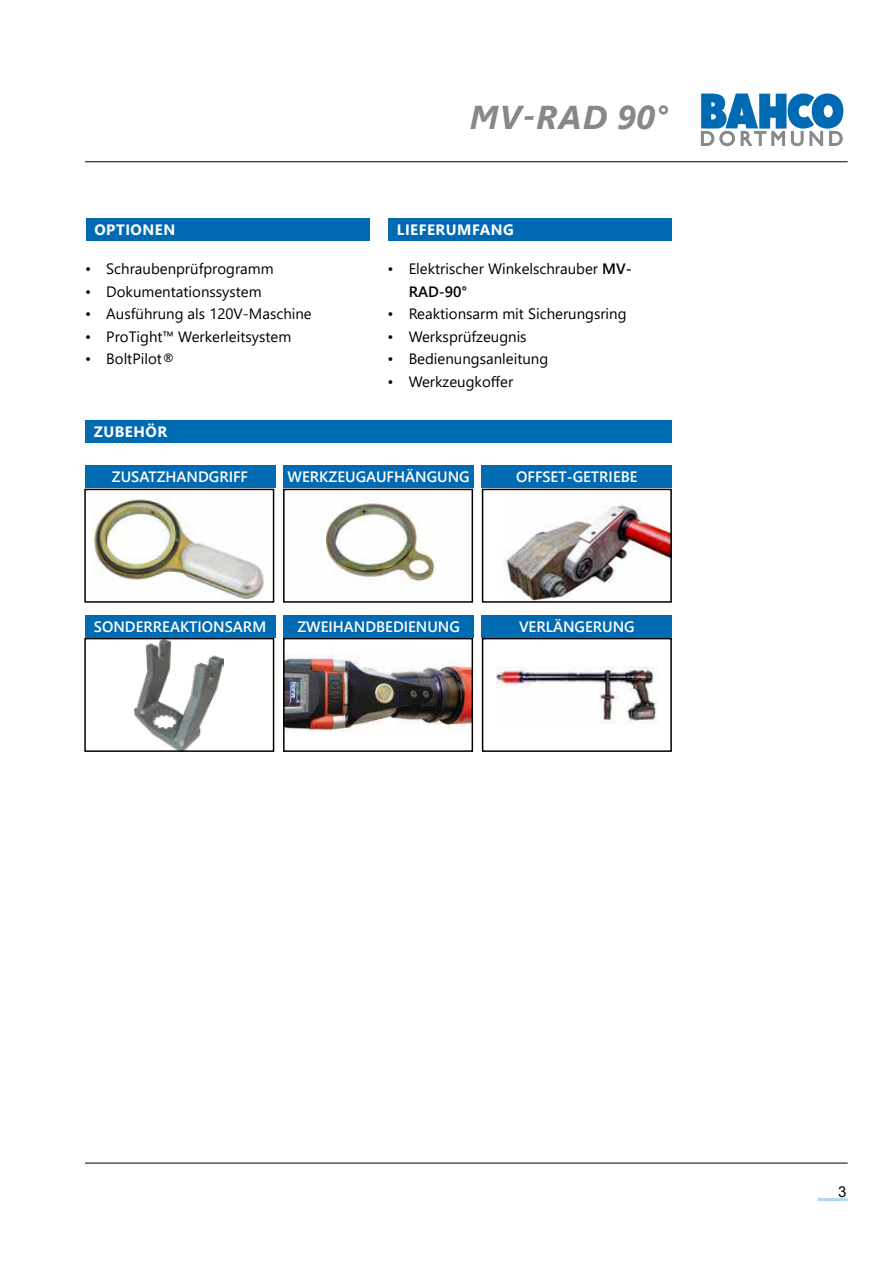
<style>
.page{position:relative;width:893px;height:1263px;background:#fff}
.page>*{position:absolute;margin:0;border:0;box-sizing:border-box;transform-origin:0 0}
.t1{font:italic 700 33px "Segoe UI";letter-spacing:.035em;color:#87888a}
.t2{font:15px/22.5px "Segoe UI";color:#000}
.t3{font:600 15px "Segoe UI";color:#fff}
.t4{font:700 15px "Segoe UI";letter-spacing:.035em;color:#fff}
.t5{font:15px "Arial";color:#000}
.s1{font-weight:600}
</style>
<div class="page">
<hr style="left:85px;top:162px;width:763px;height:1px;background:#000">
<hr style="left:818px;top:1198px;width:30px;height:3px;background:#add7ed">
<hr style="left:85px;top:1163px;width:763px;height:1px;background:#000">
<svg style="left:700px;top:93px;width:143px;height:54px"></svg>
<div style="left:86px;top:218px;width:283px;height:23px;background:#006ab3"></div>
<div style="left:388px;top:218px;width:284px;height:23px;background:#006ab3"></div>
<div style="left:85px;top:421px;width:587px;height:22px;background:#006ab3"></div>
<img style="left:92px;top:499px;width:172px;height:101px">
<div style="left:84px;top:489px;width:190px;height:114px;border:2px solid #000"></div>
<img style="left:325px;top:503px;width:112px;height:80px">
<div style="left:283px;top:489px;width:190px;height:114px;border:2px solid #000"></div>
<img style="left:504px;top:505px;width:165px;height:95px">
<div style="left:482px;top:489px;width:190px;height:114px;border:2px solid #000"></div>
<div style="left:85px;top:466px;width:190px;height:22px;background:#006ab3"></div>
<div style="left:284px;top:466px;width:190px;height:22px;background:#006ab3"></div>
<div style="left:482px;top:466px;width:190px;height:22px;background:#006ab3"></div>
<img style="left:135px;top:641px;width:89px;height:108px">
<div style="left:84px;top:638px;width:190px;height:114px;border:2px solid #000"></div>
<img style="left:286px;top:655px;width:184px;height:76px">
<div style="left:283px;top:638px;width:190px;height:114px;border:2px solid #000"></div>
<img style="left:496px;top:666px;width:162px;height:57px">
<div style="left:482px;top:638px;width:190px;height:114px;border:2px solid #000"></div>
<div style="left:85px;top:615px;width:190px;height:22px;background:#006ab3"></div>
<div style="left:284px;top:615px;width:190px;height:22px;background:#006ab3"></div>
<div style="left:482px;top:615px;width:190px;height:22px;background:#006ab3"></div>
<h1 class="t1" style="left:470px;top:86px;width:200px">MV-RAD 90°</h1>
<p class="t4" style="left:94px;top:215px;width:82px">OPTIONEN</p>
<p class="t4" style="left:397px;top:215px;width:119px">LIEFERUMFANG</p>
<p class="t2" style="left:85px;top:256px;width:190px">• Schraubenprüfprogramm</p>
<p class="t2" style="left:85px;top:279px;width:178px">• Dokumentationssystem</p>
<p class="t2" style="left:85px;top:301px;width:228px">• Ausführung als 120V-Maschine</p>
<p class="t2" style="left:85px;top:324px;width:208px">• ProTight™ Werkerleitsystem</p>
<p class="t2" style="left:85px;top:346px;width:92px">• BoltPilot®</p>
<p class="t2" style="left:409px;top:256px;width:225px;text-indent:-21px">• Elektrischer Winkelschrauber <span class="s1">MV-<br>RAD-90°</span></p>
<p class="t2" style="left:387px;top:301px;width:241px">• Reaktionsarm mit Sicherungsring</p>
<p class="t2" style="left:387px;top:324px;width:141px">• Werksprüfzeugnis</p>
<p class="t2" style="left:387px;top:346px;width:162px">• Bedienungsanleitung</p>
<p class="t2" style="left:387px;top:369px;width:127px">• Werkzeugkoffer</p>
<p class="t4" style="left:94px;top:418px;width:75px">ZUBEHÖR</p>
<p class="t3" style="left:112px;top:463px;width:138px">ZUSATZHANDGRIFF</p>
<p class="t3" style="left:288px;top:463px;width:184px">WERKZEUGAUFHÄNGUNG</p>
<p class="t3" style="left:516px;top:463px;width:123px">OFFSET-GETRIEBE</p>
<p class="t3" style="left:94px;top:612px;width:174px">SONDERREAKTIONSARM</p>
<p class="t3" style="left:297px;top:612px;width:164px">ZWEIHANDBEDIENUNG</p>
<p class="t3" style="left:519px;top:612px;width:117px">VERLÄNGERUNG</p>
<p class="t5" style="left:838px;top:1181px;width:10px">3</p>
</div>
